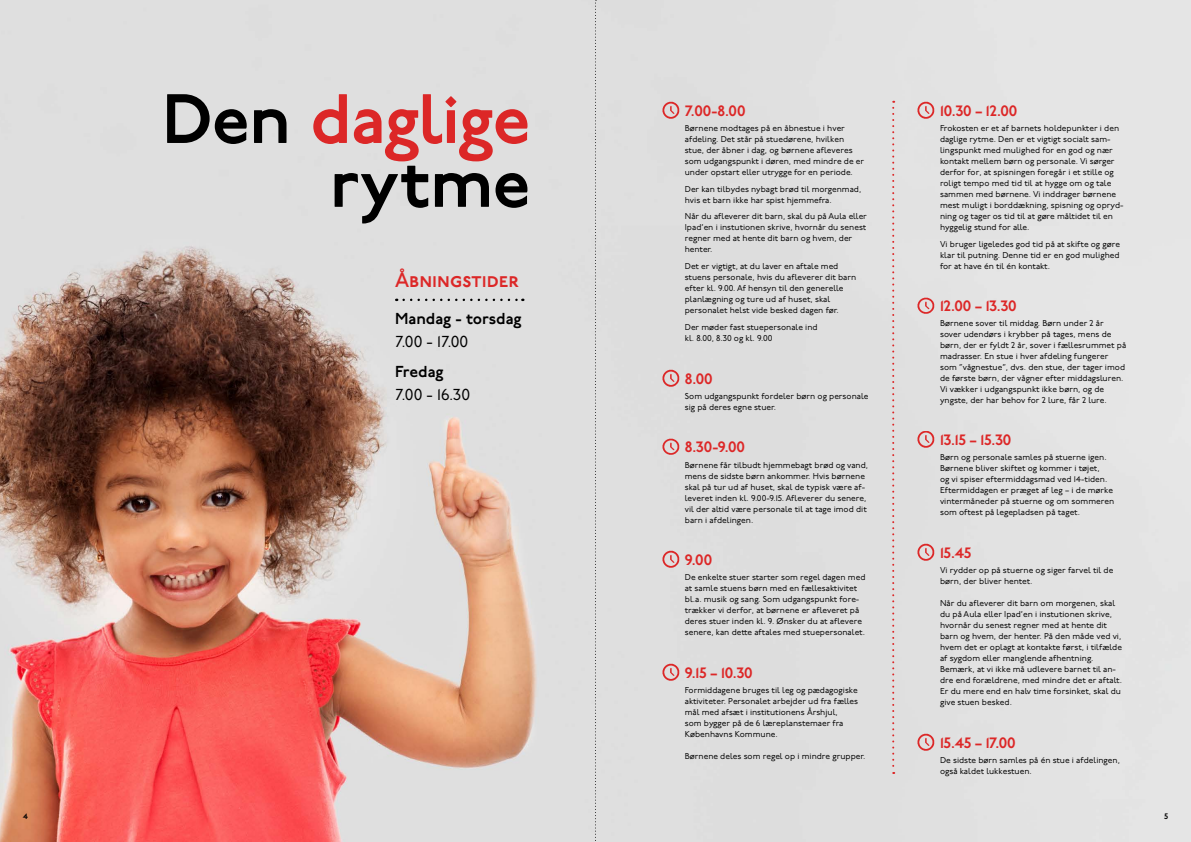
<style>
.page{position:relative;width:1191px;height:842px;background:#fff}
.page>*{position:absolute;margin:0;border:0;box-sizing:border-box;transform-origin:0 0}
.t1{font:600 69.7px/63.8px "P22 Underground";letter-spacing:-.015em;color:#000;text-align:right}
.t2{font:20.7px "P22 Underground P Cp";color:#dc2727}
.t3{font:600 15.9px "P22 Underground";color:#000}
.t4{font:15.9px "P22 Underground";color:#000}
.t5{font:600 15px "P22 Underground";letter-spacing:-.015em;color:#dc2727}
.t6{font:8.5px/11px "P22 Underground";color:#000}
.t7{font:600 8px "P22 Underground";color:#000}
.s1{color:#dc2727}
</style>
<div class="page">
<img style="left:0;top:0;width:1191px;height:842px">
<img style="left:662px;top:102px;width:17px;height:16px">
<img style="left:662px;top:369px;width:17px;height:17px">
<img style="left:662px;top:663px;width:17px;height:17px">
<img style="left:662px;top:438px;width:17px;height:17px">
<img style="left:662px;top:551px;width:17px;height:17px">
<img style="left:917px;top:733px;width:17px;height:17px">
<img style="left:917px;top:102px;width:17px;height:16px">
<img style="left:917px;top:297px;width:17px;height:17px">
<img style="left:917px;top:431px;width:17px;height:17px">
<img style="left:917px;top:544px;width:17px;height:16px">
<svg style="left:403px;top:299px;width:120px;height:2px"></svg>
<svg style="left:892px;top:101px;width:2px;height:673px"></svg>
<svg style="left:595px;top:0;width:1px;height:842px"></svg>
<h1 class="t1" style="left:162px;top:90px;width:370px">Den <span class="s1">daglige </span>rytme</h1>
<h2 class="t2" style="left:395px;top:268px;width:125px">Åbningstider</h2>
<h3 class="t3" style="left:395px;top:309px;width:128px">Mandag - torsdag</h3>
<h3 class="t4" style="left:395px;top:332px;width:75px">7.00 - 17.00</h3>
<h3 class="t3" style="left:395px;top:362px;width:50px">Fredag</h3>
<h3 class="t4" style="left:395px;top:385px;width:77px">7.00 - 16.30</h3>
<h3 class="t5" style="left:685px;top:102px;width:62px">7.00-8.00</h3>
<p class="t6" style="left:685px;top:123px;width:181px">Børnene modtages på en åbnestue i hver afdeling. Det står på stuedørene, hvilken stue, der åbner i dag, og børnene afleveres som udgangspunkt i døren, med mindre de er under opstart eller utrygge for en periode.</p>
<p class="t6" style="left:685px;top:184px;width:178px">Der kan tilbydes nybagt brød til morgenmad, hvis et barn ikke har spist hjemmefra.</p>
<p class="t6" style="left:685px;top:211px;width:184px">Når du afleverer dit barn, skal du på Aula eller Ipad’en i instutionen skrive, hvornår du senest regner med at hente dit barn og hvem, der henter.</p>
<p class="t6" style="left:685px;top:261px;width:173px">Det er vigtigt, at du laver en aftale med stuens personale, hvis du afleverer dit barn efter kl. 9.00. Af hensyn til den generelle planlægning og ture ud af huset, skal personalet helst vide besked dagen før.</p>
<p class="t6" style="left:685px;top:322px;width:134px">Der møder fast stuepersonale ind kl. 8.00, 8.30 og kl. 9.00</p>
<h3 class="t5" style="left:685px;top:370px;width:29px">8.00</h3>
<p class="t6" style="left:685px;top:391px;width:185px">Som udgangspunkt fordeler børn og personale sig på deres egne stuer.</p>
<h3 class="t5" style="left:685px;top:439px;width:62px">8.30-9.00</h3>
<p class="t6" style="left:685px;top:459px;width:185px">Børnene får tilbudt hjemmebagt brød og vand, mens de sidste børn ankommer. Hvis børnene skal på tur ud af huset, skal de typisk være af&shy;leveret inden kl. 9.00-9.15. Afleverer du senere, vil der altid være personale til at tage imod dit barn i afdelingen.</p>
<h3 class="t5" style="left:685px;top:552px;width:29px">9.00</h3>
<p class="t6" style="left:685px;top:572px;width:182px">De enkelte stuer starter som regel dagen med at samle stuens børn med en fællesaktivitet bl.a. musik og sang. Som udgangspunkt fore&shy;trækker vi derfor, at børnene er afleveret på deres stuer inden kl. 9. Ønsker du at aflevere senere, kan dette aftales med stuepersonalet.</p>
<h3 class="t5" style="left:685px;top:664px;width:69px">9.15 – 10.30</h3>
<p class="t6" style="left:685px;top:685px;width:175px">Formiddagene bruges til leg og pædagogiske aktiviteter. Personalet arbejder ud fra fælles mål med afsæt i institutionens Årshjul,<br>som bygger på de 6 læreplanstemaer fra Københavns Kommune.</p>
<p class="t6" style="left:685px;top:751px;width:182px">Børnene deles som regel op i mindre grupper.</p>
<h3 class="t5" style="left:940px;top:102px;width:79px">10.30 – 12.00</h3>
<p class="t6" style="left:940px;top:123px;width:185px">Frokosten er et af barnets holdepunkter i den daglige rytme. Den er et vigtigt socialt sam&shy;lingspunkt med mulighed for en god og nær kontakt mellem børn og personale. Vi sørger derfor for, at spisningen foregår i et stille og roligt tempo med tid til at hygge om og tale sammen med børnene. Vi inddrager børnene mest muligt i borddækning, spisning og opryd&shy;ning og tager os tid til at gøre måltidet til en hyggelig stund for alle.</p>
<p class="t6" style="left:940px;top:239px;width:181px;text-align:justify">Vi bruger ligeledes god tid på at skifte og gøre klar til putning. Denne tid er en god mulighed for at have én til én kontakt.</p>
<h3 class="t5" style="left:940px;top:298px;width:78px">12.00 – 13.30</h3>
<p class="t6" style="left:940px;top:318px;width:188px">Børnene sover til middag. Børn under 2 år sover udendørs i krybber på tages, mens de børn, der er fyldt 2 år, sover i fællesrummet på madrasser. En stue i hver afdeling fungerer som ”vågnestue”, dvs. den stue, der tager imod de første børn, der vågner efter middagsluren.<br>Vi vækker i udgangspunkt ikke børn, og de yngste, der har behov for 2 lure, får 2 lure.</p>
<h3 class="t5" style="left:940px;top:431px;width:73px">13.15 – 15.30</h3>
<p class="t6" style="left:940px;top:452px;width:176px">Børn og personale samles på stuerne igen.<br>Børnene bliver skiftet og kommer i tøjet,<br>og vi spiser eftermiddagsmad ved 14-tiden.<br>Eftermiddagen er præget af leg – i de mørke vintermåneder på stuerne og om sommeren som oftest på legepladsen på taget.</p>
<h3 class="t5" style="left:940px;top:544px;width:33px">15.45</h3>
<p class="t6" style="left:940px;top:565px;width:175px">Vi rydder op på stuerne og siger farvel til de børn, der bliver hentet.</p>
<p class="t6" style="left:940px;top:598px;width:183px">Når du afleverer dit barn om morgenen, skal du på Aula eller Ipad’en i instutionen skrive, hvornår du senest regner med at hente dit barn og hvem, der henter. På den måde ved vi, hvem det er oplagt at kontakte først, i tilfælde af sygdom eller manglende afhentning.<br>Bemærk, at vi ikke må udlevere barnet til an&shy;dre end forældrene, med mindre det er aftalt.<br>Er du mere end en halv time forsinket, skal du give stuen besked.</p>
<h3 class="t5" style="left:940px;top:734px;width:77px">15.45 – 17.00</h3>
<p class="t6" style="left:940px;top:755px;width:181px">De sidste børn samles på én stue i afdelingen, også kaldet lukkestuen.</p>
<p class="t7" style="left:23px;top:812px;width:7px">4</p>
<p class="t7" style="left:1164px;top:812px;width:6px">5</p>
</div>
